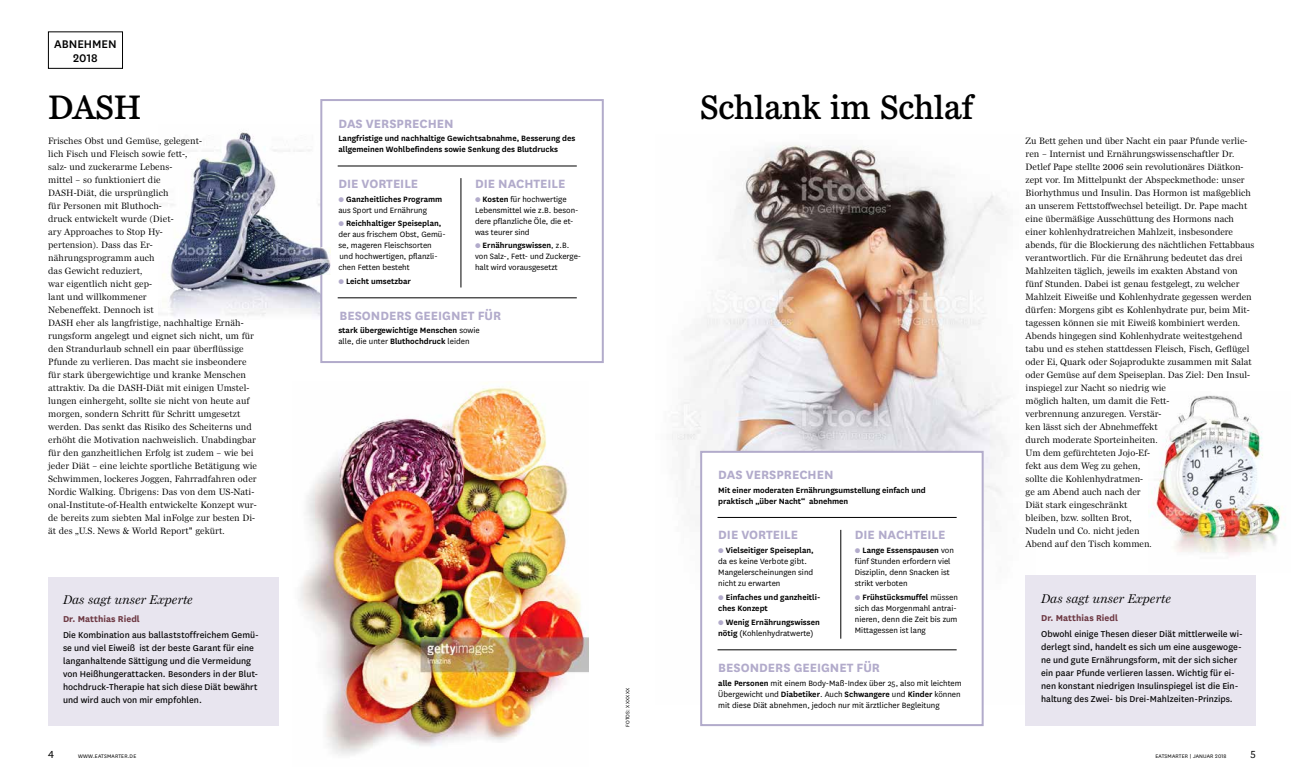
<style>
.page{position:relative;width:1304px;height:780px;background:#fff}
.page>*{position:absolute;margin:0;border:0;box-sizing:border-box;transform-origin:0 0}
.t1{font:35px "Miller Daily Four";color:#000}
.t2{font:700 14px "National";color:#b2abcb}
.t3{font:italic 13px "Miller Daily One";color:#000}
.t4{font:500 13px/13.5px "National";color:#000;text-align:center}
.t5{font:12px "National";color:#000}
.t6{font:10px/13px "National";letter-spacing:.005em;color:#000}
.t7{font:700 10px "National";letter-spacing:.005em;color:#6d3842}
.t8{font:9.5px/13px "Miller Daily One";color:#000}
.t9{font:9px/11px "National";color:#000}
.t10{font:600 9px/11px "National";color:#000}
.t11{font:6px "National";letter-spacing:.03em;color:#000}
.t12{font:5.9px "National";letter-spacing:.055em;color:#000}
.s1{font-size:8px;color:#b2abcb}
.s2{font-weight:600}
.s3{font-weight:400}
.s4{font-weight:400;font-size:8px;color:#b2abcb}
</style>
<div class="page">
<img style="left:299px;top:383px;width:290px;height:372px">
<img style="left:162px;top:132px;width:158px;height:184px">
<img style="left:1151px;top:395px;width:135px;height:160px">
<img style="left:672px;top:145px;width:354px;height:559px">
<div style="left:48px;top:577px;width:230px;height:149px;background:#e8e5ef"></div>
<div style="left:1026px;top:575px;width:230px;height:151px;background:#e8e5ef"></div>
<div style="left:320px;top:99px;width:284px;height:264px;background:#fff;border:2px solid #b2abcb"></div>
<hr style="left:461px;top:178px;width:1px;height:109px;background:#000">
<hr style="left:338px;top:297px;width:239px;height:1px;background:#000">
<hr style="left:338px;top:166px;width:239px;height:1px;background:#000">
<div style="left:700px;top:451px;width:284px;height:275px;background:#fff;border:2px solid #b2abcb"></div>
<hr style="left:841px;top:530px;width:1px;height:108px;background:#000">
<hr style="left:718px;top:649px;width:239px;height:1px;background:#000">
<hr style="left:718px;top:517px;width:239px;height:1px;background:#000">
<img style="left:320px;top:247px;width:11px;height:27px">
<div style="left:48px;top:32px;width:75px;height:37px;border:1px solid #000"></div>
<h3 class="t4" style="left:54px;top:37px;width:64px">ABNEHMEN<br>2018</h3>
<h1 class="t1" style="left:48px;top:88px;width:95px">DASH</h1>
<h1 class="t1" style="left:700px;top:88px;width:274px">Schlank im Schlaf</h1>
<p class="t8" style="left:48px;top:134px;width:210px">Frisches Obst und Gemüse, gelegent-<br>lich Fisch und Fleisch sowie fett-,<br>salz- und zuckerarme Lebens-<br>mittel – so funktioniert die<br>DASH-Diät, die ursprünglich<br>für Personen mit Bluthoch-<br>druck entwickelt wurde (Diet-<br>ary Approaches to Stop Hy-<br>pertension). Dass das Er-<br>nährungsprogramm auch<br>das Gewicht reduziert,<br>war eigentlich nicht gep-<br>lant und willkommener<br>Nebeneffekt. Dennoch ist<br>DASH eher als langfristige, nachhaltige Ernäh&shy;rungsform angelegt und eignet sich nicht, um für den Strandurlaub schnell ein paar überflüssige Pfunde zu verlieren. Das macht sie insbeondere für stark übergewichtige und kranke Menschen attraktiv. Da die DASH-Diät mit einigen Umstel&shy;lungen einhergeht, sollte sie nicht von heute auf morgen, sondern Schritt für Schritt umgesetzt werden. Das senkt das Risiko des Scheiterns und erhöht die Motivation nachweislich. Unabdingbar für den ganzheitlichen Erfolg ist zudem – wie bei jeder Diät – eine leichte sportliche Betätigung wie Schwimmen, lockeres Joggen, Fahrradfahren oder Nordic Walking. Übrigens: Das von dem US-Nati&shy;onal-Institute-of-Health entwickelte Konzept wur&shy;de bereits zum siebten Mal inFolge zur besten Di&shy;ät des „U.S. News &amp; World Report" gekürt.</p>
<p class="t8" style="left:1026px;top:134px;width:230px">Zu Bett gehen und über Nacht ein paar Pfunde verlie&shy;ren – Internist und Ernährungswissenschaftler Dr.<br>Detlef Pape stellte 2006 sein revolutionäres Diätkon&shy;zept vor. Im Mittelpunkt der Abspeckmethode: unser Biorhythmus und Insulin. Das Hormon ist maßgeblich an unserem Fettstoffwechsel beteiligt. Dr. Pape macht eine übermäßige Ausschüttung des Hormons nach einer kohlenhydratreichen Mahlzeit, insbesondere abends, für die Blockierung des nächtlichen Fettabbaus verantwortlich. Für die Ernährung bedeutet das drei Mahlzeiten täglich, jeweils im exakten Abstand von fünf Stunden. Dabei ist genau festgelegt, zu welcher Mahlzeit Eiweiße und Kohlenhydrate gegessen werden dürfen: Morgens gibt es Kohlenhydrate pur, beim Mit&shy;tagessen können sie mit Eiweiß kombiniert werden.<br>Abends hingegen sind Kohlenhydrate weitestgehend tabu und es stehen stattdessen Fleisch, Fisch, Geflügel oder Ei, Quark oder Sojaprodukte zusammen mit Salat oder Gemüse auf dem Speiseplan. Das Ziel: Den Insul&shy;inspiegel zur Nacht so niedrig wie<br>möglich halten, um damit die Fett-<br>verbrennung anzuregen. Verstär-<br>ken lässt sich der Abnehmeffekt<br>durch moderate Sporteinheiten.<br>Um dem gefürchteten Jojo-Ef-<br>fekt aus dem Weg zu gehen,<br>sollte die Kohlenhydratmen-<br>ge am Abend auch nach der<br>Diät stark eingeschränkt<br>bleiben, bzw. sollten Brot,<br>Nudeln und Co. nicht jeden<br>Abend auf den Tisch kommen.</p>
<h2 class="t2" style="left:338px;top:113px;width:117px">DAS VERSPRECHEN</h2>
<p class="t10" style="left:338px;top:132px;width:239px">Langfristige und nachhaltige Gewichtsabnahme, Besserung des allgemeinen Wohlbefindens sowie Senkung des Blutdrucks</p>
<h2 class="t2" style="left:475px;top:173px;width:92px">DIE NACHTEILE</h2>
<p class="t9" style="left:475px;top:193px;width:105px"><span class="s1">●</span> <span class="s2">Kosten</span> für hochwertige<br>Lebensmittel wie z.B. beson&shy;dere pflanzliche Öle, die et&shy;was teurer sind</p>
<p class="t9" style="left:475px;top:240px;width:108px"><span class="s1">●</span> <span class="s2">Ernährungswissen</span>, z.B. von Salz-, Fett- und Zuckerge&shy;halt wird vorausgesetzt</p>
<h2 class="t2" style="left:339px;top:305px;width:163px">BESONDERS GEEIGNET FÜR</h2>
<p class="t10" style="left:338px;top:324px;width:143px">stark übergewichtige Menschen <span class="s3">sowie alle, die unter</span> Bluthochdruck <span class="s3">leiden</span></p>
<h2 class="t2" style="left:338px;top:173px;width:81px">DIE VORTEILE</h2>
<p class="t10" style="left:338px;top:193px;width:105px"><span class="s4">●</span> Ganzheitliches Programm <span class="s3">aus Sport und Ernährung</span></p>
<p class="t9" style="left:338px;top:218px;width:109px"><span class="s1">●</span> <span class="s2">Reichhaltiger Speiseplan, </span>der aus frischem Obst, Gemü&shy;se, mageren Fleischsorten und hochwertigen, pflanzli&shy;chen Fetten besteht</p>
<p class="t10" style="left:338px;top:275px;width:74px"><span class="s4">●</span> Leicht umsetzbar</p>
<h2 class="t2" style="left:718px;top:465px;width:117px">DAS VERSPRECHEN</h2>
<p class="t10" style="left:718px;top:484px;width:209px">Mit einer moderaten Ernährungsumstellung einfach und praktisch „über Nacht“ abnehmen</p>
<h2 class="t2" style="left:855px;top:525px;width:92px">DIE NACHTEILE</h2>
<p class="t9" style="left:855px;top:544px;width:100px"><span class="s1">●</span> <span class="s2">Lange Essenspausen</span> von fünf Stunden erfordern viel<br>Disziplin, denn Snacken ist strikt verboten</p>
<p class="t9" style="left:855px;top:591px;width:105px"><span class="s1">●</span> <span class="s2">Frühstücksmuffel</span> müssen sich das Morgenmahl antrai&shy;nieren, denn die Zeit bis zum<br>Mittagessen ist lang</p>
<h2 class="t2" style="left:718px;top:657px;width:163px">BESONDERS GEEIGNET FÜR</h2>
<p class="t9" style="left:718px;top:677px;width:245px"><span class="s2">alle Personen</span> mit einem Body-Maß-Index über 25, also mit leichtem<br>Übergewicht und <span class="s2">Diabetiker</span>. Auch <span class="s2">Schwangere</span> und <span class="s2">Kinder</span> können mit diese Diät abnehmen, jedoch nur mit ärztlicher Begleitung</p>
<h2 class="t2" style="left:718px;top:525px;width:81px">DIE VORTEILE</h2>
<p class="t9" style="left:718px;top:544px;width:97px"><span class="s1">●</span> <span class="s2">Vielseitiger Speiseplan, </span>da es keine Verbote gibt.<br>Mangelerscheinungen sind nicht zu erwarten</p>
<p class="t10" style="left:718px;top:591px;width:104px"><span class="s4">●</span> Einfaches und ganzheitli&shy;ches Konzept</p>
<p class="t10" style="left:718px;top:616px;width:103px"><span class="s4">●</span> Wenig Ernährungswissen nötig <span class="s3">(Kohlenhydratwerte)</span></p>
<h3 class="t3" style="left:1041px;top:591px;width:131px">Das sagt unser Experte</h3>
<p class="t7" style="left:1041px;top:610px;width:78px">Dr. Matthias Riedl</p>
<p class="t6" style="left:1041px;top:626px;width:203px">Obwohl einige Thesen dieser Diät mittlerweile wi&shy;derlegt sind, handelt es sich um eine ausgewoge&shy;ne und gute Ernährungsform, mit der sich sicher ein paar Pfunde verlieren lassen. Wichtig für ei&shy;nen konstant niedrigen Insulinspiegel ist die Ein&shy;haltung des Zwei- bis Drei-Mahlzeiten-Prinzips.</p>
<h3 class="t3" style="left:63px;top:592px;width:131px">Das sagt unser Experte</h3>
<p class="t7" style="left:63px;top:612px;width:78px">Dr. Matthias Riedl</p>
<p class="t6" style="left:63px;top:628px;width:197px">Die Kombination aus ballaststoffreichem Gemü&shy;se und viel Eiweiß ist der beste Garant für eine langanhaltende Sättigung und die Vermeidung von Heißhungerattacken. Besonders in der Blut&shy;hochdruck-Therapie hat sich diese Diät bewährt und wird auch von mir empfohlen.</p>
<p class="t12" style="left:624px;top:726px;width:41px;rotate:-90deg">FOTOS: XXXXXX</p>
<p class="t5" style="left:48px;top:746px;width:7px">4</p>
<p class="t11" style="left:78px;top:752px;width:60px">WWW.EATSMARTER.DE</p>
<p class="t11" style="left:1155px;top:752px;width:73px">EATSMARTER | JANUAR 2018</p>
<p class="t5" style="left:1250px;top:746px;width:7px">5</p>
</div>
